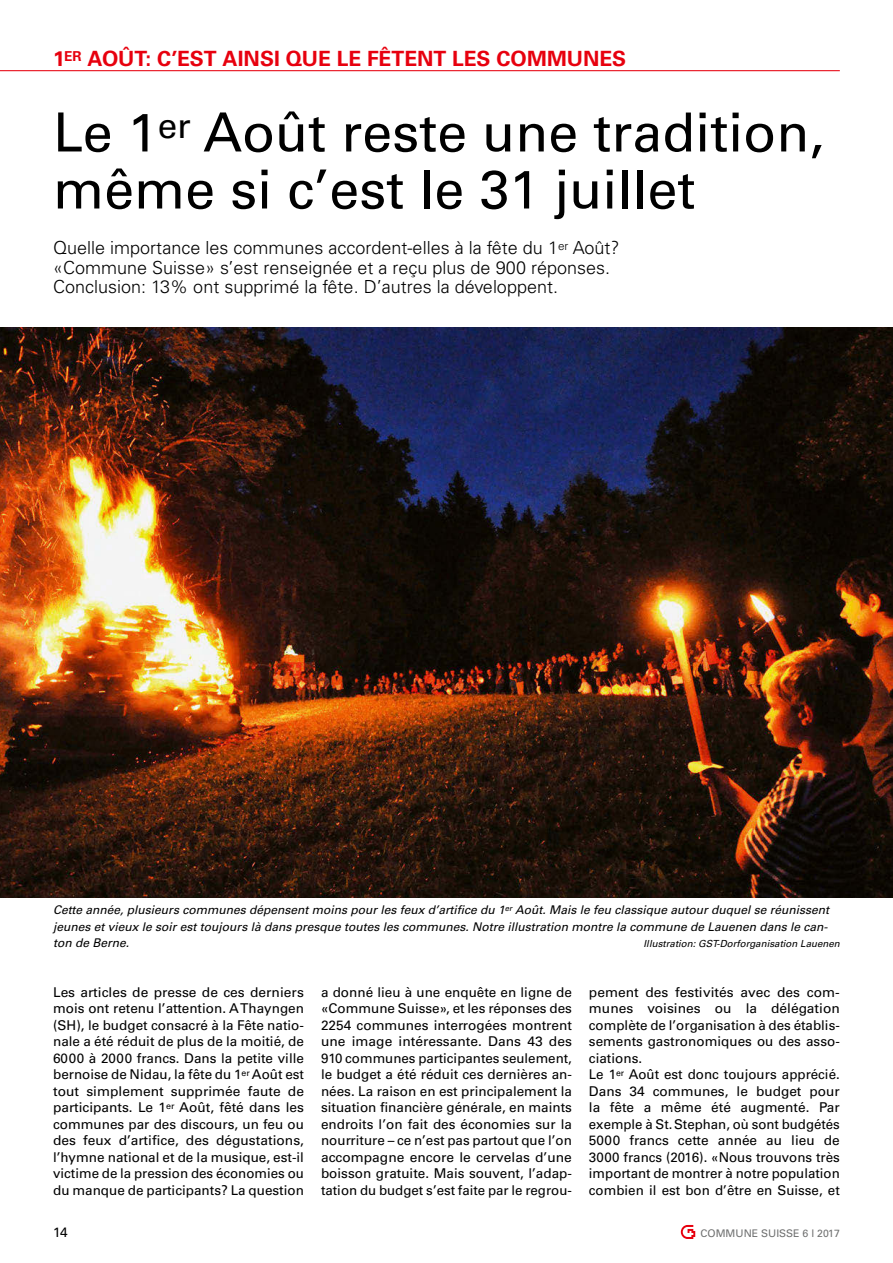
<style>
.page{position:relative;width:893px;height:1263px;background:#fff}
.page>*{position:absolute;margin:0;border:0;box-sizing:border-box;transform-origin:0 0}
.t1{font:54px/57px "Univers LT Std";color:#000}
.t2{font:700 21px "Univers LT Std";color:#e7000e}
.t3{font:300 18px/19.5px "Univers LT Std";color:#000}
.t4{font:13.5px/16.5px "Univers LT Std";color:#000;text-align:justify}
.t5{font:italic 12px/16.5px "Univers LT Std";color:#000;text-align:justify}
.t6{font:10.5px "Univers LT Std";color:#6f7070}
.t7{font:italic 9.75px "Univers LT Std";color:#000}
</style>
<div class="page">
<hr style="left:0;top:70px;width:840px;height:1px;background:#e7000e">
<svg style="left:681px;top:1225px;width:14px;height:14px"></svg>
<img style="left:0;top:327px;width:893px;height:571px">
<h2 class="t2" style="left:53px;top:46px;width:575px">1<sup>ER</sup> AOÛT: C’EST AINSI QUE LE FÊTENT LES COMMUNES</h2>
<h1 class="t1" style="left:53px;top:104px;width:773px">Le 1<sup>er</sup> Août reste une tradition, même si c’est le 31 juillet</h1>
<h3 class="t3" style="left:53px;top:238px;width:568px">Quelle importance les communes accordent-elles à la fête du 1<sup>er</sup> Août? «Commune Suisse» s’est renseignée et a reçu plus de 900 réponses.<br>Conclusion: 13% ont supprimé la fête. D’autres la développent.</h3>
<p class="t5" style="left:53px;top:902px;width:777px">Cette année, plusieurs communes dépensent moins pour les feux d’artifice du 1<sup>er</sup> Août. Mais le feu classique autour duquel se réunissent jeunes et vieux le soir est toujours là dans presque toutes les communes. Notre illustration montre la commune de Lauenen dans le can&shy;ton de Berne.</p>
<p class="t7" style="left:644px;top:938px;width:198px">Illustration: GST-Dorforganisation Lauenen</p>
<p class="t4" style="left:53px;top:984px;width:252px">Les articles de presse de ces derniers mois ont retenu l’attention. A Thayngen (SH), le budget consacré à la Fête natio&shy;nale a été réduit de plus de la moitié, de 6000 à 2000 francs. Dans la petite ville bernoise de Nidau, la fête du 1<sup>er</sup> Août est tout simplement supprimée faute de participants. Le 1<sup>er</sup> Août, fêté dans les communes par des discours, un feu ou des feux d’artifice, des dégustations, l’hymne national et de la musique, est-il victime de la pression des économies ou du manque de participants? La question</p>
<p class="t4" style="left:321px;top:984px;width:252px">a donné lieu à une enquête en ligne de «Commune Suisse», et les réponses des 2254 communes interrogées montrent une image intéressante. Dans 43 des 910 communes participantes seulement, le budget a été réduit ces dernières an&shy;nées. La raison en est principalement la situation financière générale, en maints endroits l’on fait des économies sur la nourriture – ce n’est pas partout que l’on accompagne encore le cervelas d’une boisson gratuite. Mais souvent, l’adap&shy;tation du budget s’est faite par le regrou-</p>
<p class="t4" style="left:589px;top:984px;width:252px;text-align:left">pement des festivités avec des com&shy;munes voisines ou la délégation complète de l’organisation à des établis&shy;sements gastronomiques ou des asso&shy;ciations.<br>Le 1<sup>er</sup> Août est donc toujours apprécié.<br>Dans 34 communes, le budget pour la fête a même été augmenté. Par exemple à St.Stephan, où sont budgétés 5000 francs cette année au lieu de 3000 francs (2016). «Nous trouvons très important de montrer à notre population combien il est bon d’être en Suisse, et</p>
<p class="t4" style="left:53px;top:1224px;width:16px">14</p>
<p class="t6" style="left:700px;top:1227px;width:141px">COMMUNE SUISSE 6 l 2017</p>
</div>
